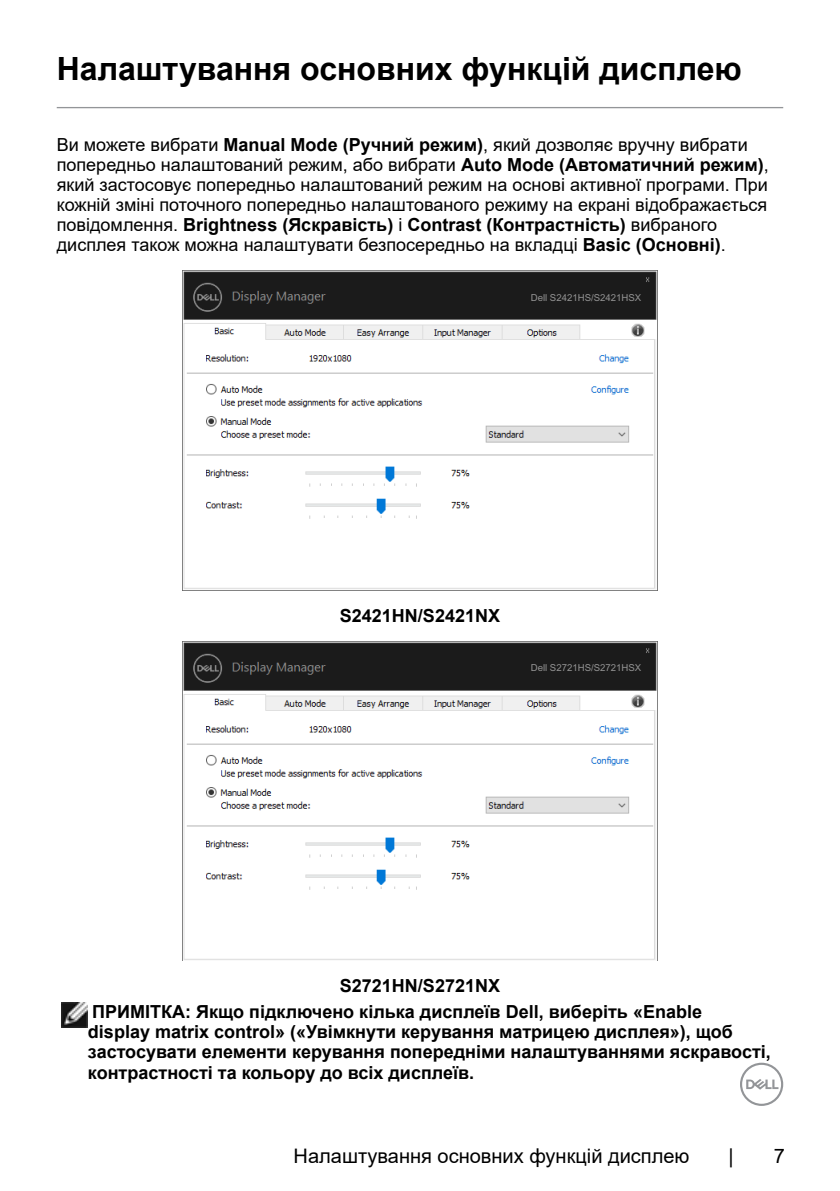
<style>
.page{position:relative;width:840px;height:1191px;background:#fff}
.page>*{position:absolute;margin:0;border:0;box-sizing:border-box;transform-origin:0 0}
.t1{font:700 32px "Arial";color:#000}
.t2{font:20px "Arial";color:#000}
.t3{font:18px/20px "Arial";color:#000}
.t4{font:700 18px/20.8px "Arial";color:#000}
.t5{font:9.6px "Arial";color:#939393}
.s1{font-weight:700}
</style>
<div class="page">
<svg style="left:740px;top:1062px;width:42px;height:44px"></svg>
<hr style="left:57px;top:107px;width:725px;height:1px;background:#939598">
<img style="left:182px;top:271px;width:475px;height:319px">
<div style="left:539px;top:291px;width:103px;height:12px;background:#1b1b1b"></div>
<img style="left:182px;top:641px;width:475px;height:319px">
<div style="left:539px;top:661px;width:103px;height:12px;background:#1b1b1b"></div>
<img style="left:62px;top:1002px;width:25px;height:25px">
<h1 class="t1" style="left:57px;top:46px;width:686px">Налаштування основних функцій дисплею</h1>
<p class="t3" style="left:57px;top:135px;width:713px">Ви можете вибрати <span class="s1">Manual Mode (Ручний режим)</span>, який дозволяє вручну вибрати попередньо налаштований режим, або вибрати <span class="s1">Auto Mode (Автоматичний режим)</span>, який застосовує попередньо налаштований режим на основі активної програми. При кожній зміні поточного попередньо налаштованого режиму на екрані відображається повідомлення. <span class="s1">Brightness (Яскравість)</span> і <span class="s1">Contrast (Контрастність)</span> вибраного дисплея також можна налаштувати безпосередньо на вкладці <span class="s1">Basic (Основні)</span>.</p>
<p class="t5" style="left:530px;top:292px;width:112px">Dell S2421HS/S2421HSX</p>
<p class="t4" style="left:339px;top:605px;width:162px">S2421HN/S2421NX</p>
<p class="t5" style="left:530px;top:662px;width:112px">Dell S2721HS/S2721HSX</p>
<p class="t4" style="left:92px;top:973px;width:611px;line-height:25.6px;text-indent:247px">S2721HN/S2721NX<br>ПРИМІТКА: Якщо підключено кілька дисплеїв Dell, виберіть «Enable</p>
<p class="t4" style="left:88px;top:1021px;width:684px">display matrix control» («Увімкнути керування матрицею дисплея»), щоб застосувати елементи керування попередніми налаштуваннями яскравості, контрастності та кольору до всіх дисплеїв.</p>
<p class="t2" style="left:293px;top:1141px;width:397px">Налаштування основних функцій дисплею</p>
<p class="t2" style="left:728px;top:1141px;width:7px">|</p>
<p class="t2" style="left:773px;top:1141px;width:13px">7</p>
</div>
